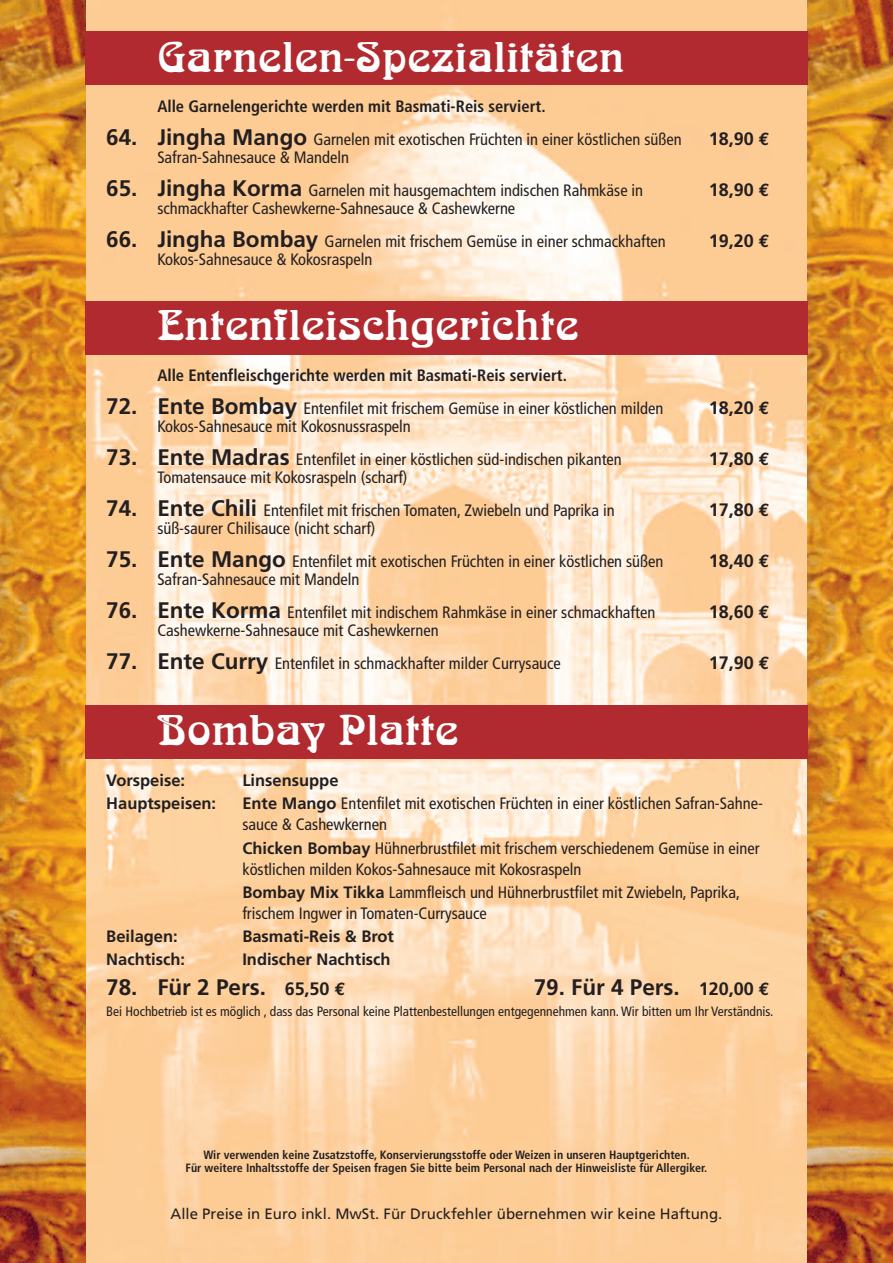
<style>
.page{position:relative;width:893px;height:1263px;background:#fff}
.page>*{position:absolute;margin:0;border:0;box-sizing:border-box;transform-origin:0 0}
.t1{font:45px "Arnold Boecklin";letter-spacing:.025em;color:#fff}
.t2{font:700 22.5px "Frutiger";color:#231f20}
.t3{font:700 18px "Frutiger";color:#231f20}
.t4{font:condensed 16.5px/21px "Frutiger";color:#231f20}
.t5{font:700 condensed 16.5px "Frutiger";color:#231f20}
.t6{font:700 16.5px "Frutiger";color:#231f20}
.t7{font:15px "Frutiger";color:#231f20}
.t8{font:condensed 13.5px "Frutiger";color:#231f20}
.t9{font:700 condensed 12px/13.5px "Frutiger";color:#231f20;text-align:center}
.s1{font-weight:700;font-stretch:normal;font-size:22.5px}
.s2{font-family:"Euro Mono"}
.s3{font-weight:700;font-stretch:normal}
.s4{font-size:18px}
.s5{font-family:"Euro Mono";font-size:18px}
</style>
<div class="page">
<img style="left:85px;top:0;width:723px;height:1263px">
<img style="left:0;top:0;width:85px;height:1263px">
<img style="left:808px;top:0;width:85px;height:1263px">
<div style="left:85px;top:31px;width:723px;height:53px;background:#b02a2f"></div>
<div style="left:85px;top:301px;width:723px;height:53px;background:#b02a2f"></div>
<div style="left:85px;top:706px;width:723px;height:53px;background:#b02a2f"></div>
<h1 class="t1" style="left:157px;top:30px;width:468px">Garnelen-Spezialitäten</h1>
<p class="t5" style="left:157px;top:100px;width:390px">Alle Garnelengerichte werden mit Basmati-Reis serviert.</p>
<p class="t4" style="left:106px;top:130px;width:577px"><span class="s1">64. Jingha Mango</span> Garnelen mit exotischen Früchten in einer köstlichen süßen</p>
<p class="t3" style="left:709px;top:132px;width:62px">18,90 <span class="s2">€</span></p>
<p class="t4" style="left:157px;top:148px;width:193px">Safran-Sahnesauce &amp; Mandeln</p>
<p class="t4" style="left:106px;top:181px;width:538px"><span class="s1">65. Jingha Korma</span> Garnelen mit hausgemachtem indischen Rahmkäse in</p>
<p class="t3" style="left:709px;top:183px;width:62px">18,90 <span class="s2">€</span></p>
<p class="t4" style="left:157px;top:199px;width:359px">schmackhafter Cashewkerne-Sahnesauce &amp; Cashewkerne</p>
<p class="t4" style="left:106px;top:232px;width:561px"><span class="s1">66. Jingha Bombay</span> Garnelen mit frischem Gemüse in einer schmackhaften</p>
<p class="t3" style="left:709px;top:234px;width:62px">19,20 <span class="s2">€</span></p>
<p class="t4" style="left:157px;top:250px;width:217px">Kokos-Sahnesauce &amp; Kokosraspeln</p>
<h1 class="t1" style="left:157px;top:299px;width:423px">Entenfleischgerichte</h1>
<p class="t5" style="left:157px;top:369px;width:411px">Alle Entenfleischgerichte werden mit Basmati-Reis serviert.</p>
<p class="t4" style="left:106px;top:399px;width:558px"><span class="s1">72. Ente Bombay</span> Entenfilet mit frischem Gemüse in einer köstlichen milden</p>
<p class="t3" style="left:709px;top:400px;width:62px">18,20 <span class="s2">€</span></p>
<p class="t4" style="left:157px;top:417px;width:255px">Kokos-Sahnesauce mit Kokosnussraspeln</p>
<p class="t4" style="left:106px;top:450px;width:517px"><span class="s1">73. Ente Madras</span> Entenfilet in einer köstlichen süd-indischen pikanten</p>
<p class="t3" style="left:709px;top:451px;width:62px">17,80 <span class="s2">€</span></p>
<p class="t4" style="left:157px;top:468px;width:252px">Tomatensauce mit Kokosraspeln (scharf)</p>
<p class="t4" style="left:106px;top:501px;width:510px"><span class="s1">74. Ente Chili</span> Entenfilet mit frischen Tomaten, Zwiebeln und Paprika in</p>
<p class="t3" style="left:709px;top:502px;width:62px">17,80 <span class="s2">€</span></p>
<p class="t4" style="left:157px;top:519px;width:220px">süß-saurer Chilisauce (nicht scharf)</p>
<p class="t4" style="left:106px;top:552px;width:559px"><span class="s1">75. Ente Mango</span> Entenfilet mit exotischen Früchten in einer köstlichen süßen</p>
<p class="t3" style="left:709px;top:553px;width:62px">18,40 <span class="s2">€</span></p>
<p class="t4" style="left:157px;top:570px;width:204px">Safran-Sahnesauce mit Mandeln</p>
<p class="t4" style="left:106px;top:603px;width:550px"><span class="s1">76. Ente Korma</span> Entenfilet mit indischem Rahmkäse in einer schmackhaften</p>
<p class="t3" style="left:709px;top:604px;width:62px">18,60 <span class="s2">€</span></p>
<p class="t4" style="left:157px;top:621px;width:283px">Cashewkerne-Sahnesauce mit Cashewkernen</p>
<p class="t4" style="left:106px;top:654px;width:456px"><span class="s1">77. Ente Curry</span> Entenfilet in schmackhafter milder Currysauce</p>
<p class="t3" style="left:709px;top:655px;width:62px">17,90 <span class="s2">€</span></p>
<h1 class="t1" style="left:157px;top:704px;width:303px">Bombay Platte</h1>
<p class="t6" style="left:106px;top:774px;width:80px">Vorspeise:</p>
<p class="t6" style="left:242px;top:774px;width:98px">Linsensuppe</p>
<p class="t6" style="left:106px;top:797px;width:111px">Hauptspeisen:</p>
<p class="t4" style="left:242px;top:794px;width:522px"><span class="s3">Ente Mango</span> Entenfilet mit exotischen Früchten in einer köstlichen Safran-Sahne&shy;sauce &amp; Cashewkernen</p>
<p class="t4" style="left:242px;top:838px;width:519px"><span class="s3">Chicken Bombay</span> Hühnerbrustfilet mit frischem verschiedenem Gemüse in einer köstlichen milden Kokos-Sahnesauce mit Kokosraspeln</p>
<p class="t4" style="left:242px;top:883px;width:499px"><span class="s3">Bombay Mix Tikka</span> Lammfleisch und Hühnerbrustfilet mit Zwiebeln, Paprika, frischem Ingwer in Tomaten-Currysauce</p>
<p class="t6" style="left:106px;top:930px;width:73px">Beilagen:</p>
<p class="t6" style="left:242px;top:930px;width:153px">Basmati-Reis &amp; Brot</p>
<p class="t6" style="left:106px;top:953px;width:80px">Nachtisch:</p>
<p class="t6" style="left:242px;top:953px;width:150px">Indischer Nachtisch</p>
<h2 class="t2" style="left:106px;top:978px;width:241px">78. Für 2 Pers. <span class="s4">65,50</span> <span class="s5">€</span></h2>
<h2 class="t2" style="left:534px;top:978px;width:237px">79. Für 4 Pers. <span class="s4">120,00</span> <span class="s5">€</span></h2>
<p class="t8" style="left:106px;top:1006px;width:668px">Bei Hochbetrieb ist es möglich , dass das Personal keine Plattenbestellungen entgegennehmen kann.Wir bitten um Ihr Verständnis.</p>
<p class="t9" style="left:186px;top:1149px;width:523px">Wir verwenden keine Zusatzstoffe, Konservierungsstoffe oder Weizen in unseren Hauptgerichten.<br>Für weitere Inhaltsstoffe der Speisen fragen Sie bitte beim Personal nach der Hinweisliste für Allergiker.</p>
<p class="t7" style="left:171px;top:1207px;width:553px">Alle Preise in Euro inkl. MwSt. Für Druckfehler übernehmen wir keine Haftung.</p>
</div>
